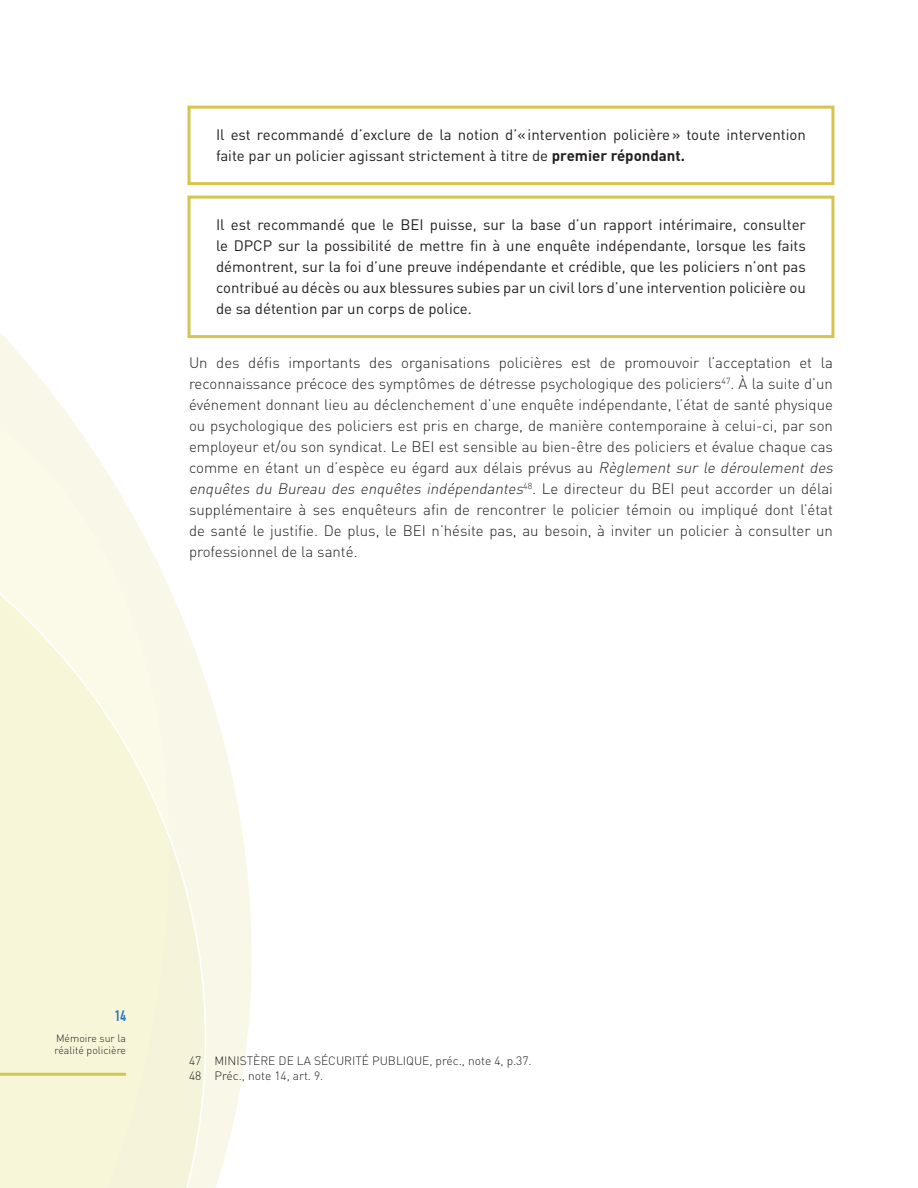
<style>
.page{position:relative;width:918px;height:1188px;background:#fff}
.page>*{position:absolute;margin:0;border:0;box-sizing:border-box;transform-origin:0 0}
.t1{font:300 15px/21px "DIN";color:#231f20}
.t2{font:15px/21px "DIN";color:#231f20}
.t3{font:15px "DIN Engschrift";color:#2574b7}
.t4{font:300 12px/15px "DINOT";color:#231f20}
.t5{font:300 10.5px/12px "DIN";color:#231f20}
.s1{font-weight:700}
.s2{font-style:italic}
</style>
<div class="page">
<svg style="left:0;top:114px;width:503px;height:1074px"></svg>
<svg style="left:175px;top:423px;width:38px;height:765px"></svg>
<svg style="left:0;top:391px;width:175px;height:797px;background:#f9f7e0"></svg>
<hr style="left:0;top:1073px;width:126px;height:3px;background:#d6c451">
<div style="left:188px;top:106px;width:646px;height:79px;border:3px solid #d6c451"></div>
<div style="left:188px;top:196px;width:646px;height:142px;border:3px solid #d6c451"></div>
<p class="t2" style="left:216px;top:123px;width:591px">Il est recommandé d’exclure de la notion d’«intervention policière» toute intervention faite par un policier agissant strictement à titre de <span class="s1">premier répondant.</span></p>
<p class="t2" style="left:216px;top:213px;width:591px;text-align:justify">Il est recommandé que le BEI puisse, sur la base d’un rapport intérimaire, consulter le DPCP sur la possibilité de mettre fin à une enquête indépendante, lorsque les faits démontrent, sur la foi d’une preuve indépendante et crédible, que les policiers n’ont pas contribué au décès ou aux blessures subies par un civil lors d’une intervention policière ou de sa détention par un corps de police.</p>
<p class="t1" style="left:189px;top:352px;width:649px">Un des défis importants des organisations policières est de promouvoir l’acceptation et la reconnaissance précoce des symptômes de détresse psychologique des policiers<sup>47</sup>. À la suite d’un événement donnant lieu au déclenchement d’une enquête indépendante, l’état de santé physique ou psychologique des policiers est pris en charge, de manière contemporaine à celui-ci, par son employeur et/ou son syndicat. Le BEI est sensible au bien-être des policiers et évalue chaque cas comme en étant un d’espèce eu égard aux délais prévus au <span class="s2">Règlement sur le déroulement des enquêtes du Bureau des enquêtes indépendantes</span><sup>48</sup> <span class="s2">.</span> Le d i re ct e u r d u B E I p e u t a cco rd e r u n d é la i supplémentaire à ses enquêteurs afin de rencontrer le policier témoin ou impliqué dont l’état de santé le justifie. De plus, le BEI n’hésite pas, au besoin, à inviter un policier à consulter un professionnel de la santé.</p>
<p class="t3" style="left:115px;top:1007px;width:13px">14</p>
<p class="t5" style="left:55px;top:1032px;width:73px">Mémoire sur la réalité policière</p>
<p class="t4" style="left:189px;top:1053px;width:344px">47 MINISTÈRE DE LA SÉCURITÉ PUBLIQUE, préc., note 4, p.37.<br>48 Préc., note 14, art. 9.</p>
</div>
